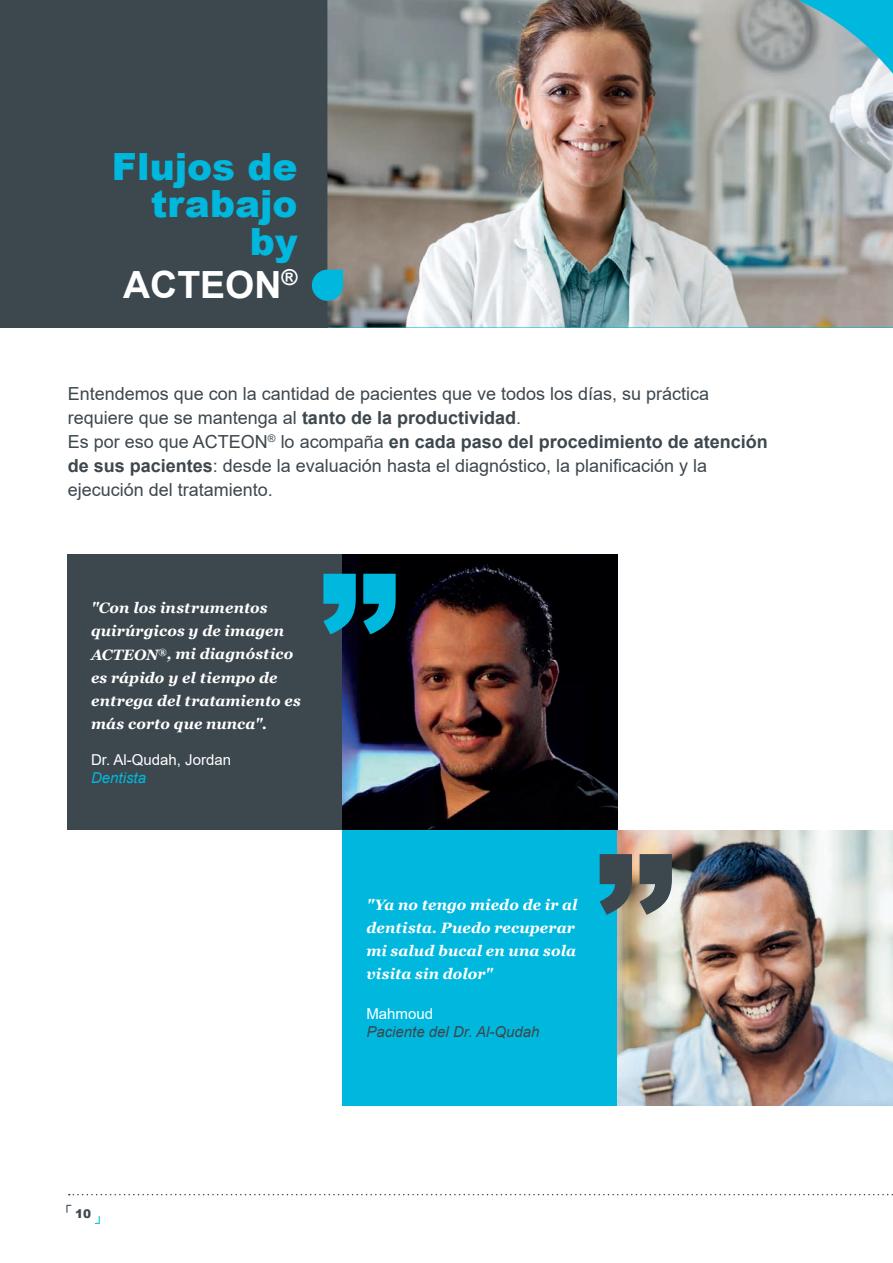
<style>
.page{position:relative;width:893px;height:1263px;background:#fff}
.page>*{position:absolute;margin:0;border:0;box-sizing:border-box;transform-origin:0 0}
.t1{font:900 37.5px/37.5px "Arial";color:#00b8de;text-align:right}
.t2{font:700 37.5px "Arial";color:#fff}
.t3{font:18px/24px "Arial";color:#3d474e}
.t4{font:italic 700 15px/23.1px "Georgia";letter-spacing:.005em;color:#fff}
.t5{font:15px "Arial";color:#fff}
.t6{font:italic 15px "Arial";color:#3d474e}
.t7{font:italic 15px "Arial";color:#00b8de}
.t8{font:900 12px "Arial";color:#3d474e}
.t9{font:900 12px "Arial";color:#00b8de}
.s1{font-weight:700}
</style>
<div class="page">
<svg style="left:69px;top:1194px;width:824px;height:1px"></svg>
<div style="left:0;top:0;width:327px;height:327px;background:#3d474e"></div>
<img style="left:327px;top:0;width:566px;height:327px">
<svg style="left:312px;top:270px;width:31px;height:31px"></svg>
<div style="left:67px;top:555px;width:275px;height:275px;background:#3d474e"></div>
<img style="left:342px;top:555px;width:276px;height:275px">
<svg style="left:323px;top:574px;width:33px;height:60px;background:#0994b4"></svg>
<svg style="left:363px;top:574px;width:33px;height:60px;background:#008aa7"></svg>
<div style="left:342px;top:830px;width:276px;height:275px;background:#00b8de"></div>
<img style="left:618px;top:830px;width:275px;height:275px">
<svg style="left:600px;top:854px;width:32px;height:61px;background:#415e65"></svg>
<svg style="left:640px;top:854px;width:32px;height:61px;background:#62686b"></svg>
<h1 class="t1" style="left:112px;top:147px;width:187px">Flujos de trabajo by</h1>
<h1 class="t2" style="left:123px;top:258px;width:176px">ACTEON<sup>®</sup></h1>
<p class="t3" style="left:68px;top:382px;width:702px">Entendemos que con la cantidad de pacientes que ve todos los días, su práctica requiere que se mantenga al <span class="s1">tanto de la productividad</span>.<br>Es por eso que ACTEON<sup>®</sup> lo acompaña <span class="s1">en cada paso del procedimiento de atención de sus pacientes</span>: desde la evaluación hasta el diagnóstico, la planificación y la ejecución del tratamiento.</p>
<p class="t4" style="left:91px;top:596px;width:211px">"Con los instrumentos quirúrgicos y de imagen<br>ACTEON<sup>®</sup>, mi diagnóstico es rápido y el tiempo de entrega del tratamiento es más corto que nunca".</p>
<p class="t5" style="left:91px;top:749px;width:142px">Dr. Al-Qudah, Jordan</p>
<p class="t7" style="left:91px;top:768px;width:57px">Dentista</p>
<p class="t4" style="left:366px;top:893px;width:213px">"Ya no tengo miedo de ir al dentista. Puedo recuperar mi salud bucal en una sola visita sin dolor"</p>
<p class="t5" style="left:366px;top:1003px;width:68px">Mahmoud</p>
<p class="t6" style="left:366px;top:1022px;width:175px">Paciente del Dr. Al-Qudah</p>
<p class="t8" style="left:63px;top:1196px;width:10px">┌</p>
<p class="t8" style="left:75px;top:1205px;width:18px">10</p>
<p class="t9" style="left:95px;top:1214px;width:10px">┘</p>
</div>
